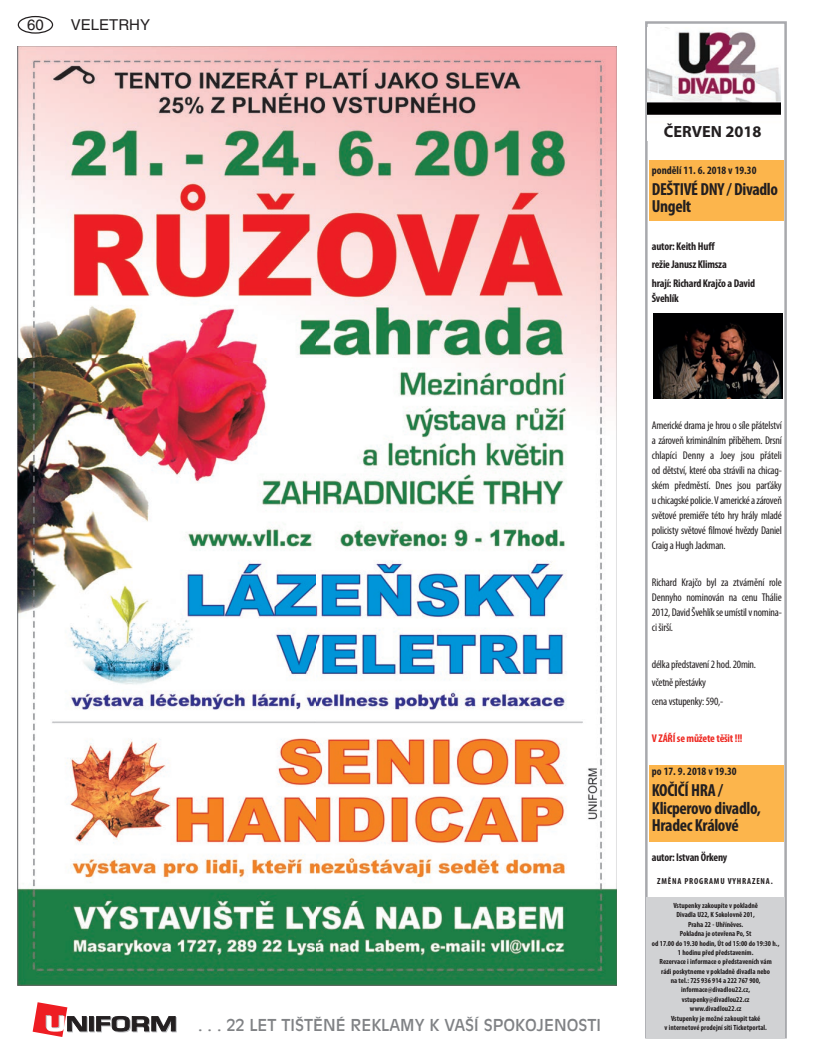
<style>
.page{position:relative;width:815px;height:1063px;background:#fff}
.page>*{position:absolute;margin:0;border:0;box-sizing:border-box;transform-origin:0 0}
.t1{font:700 condensed 17.5px/17.5px "Myriad Pro";letter-spacing:-.02em;color:#231f20}
.t2{font:16.25px "Antique Olive CE";color:#808285}
.t3{font:700 16.25px "Myriad Pro";color:#231f20}
.t4{font:15px "Helvetica CE";color:#231f20}
.t5{font:condensed 11.25px/15px "Myriad Pro";letter-spacing:-.02em;color:#231f20;text-align:justify}
.t6{font:700 condensed 11.25px/18.5px "Myriad Pro";letter-spacing:-.02em;color:#231f20}
.t7{font:700 condensed 11.25px "Myriad Pro";color:#231f20}
.t8{font:700 condensed 11.25px "Myriad Pro";letter-spacing:-.02em;color:#ee2a23}
.t9{font:700 condensed 8.75px "Myriad Pro";letter-spacing:.095em;color:#231f20}
.t10{font:700 condensed 7.5px/9.4px "Myriad Pro";color:#231f20;text-align:center}
</style>
<div class="page">
<div style="left:18px;top:16px;width:35px;height:18px;border:1px solid #231f20;border-radius:50%"></div>
<svg style="left:90px;top:1017px;width:5px;height:15px"></svg>
<svg style="left:89px;top:1016px;width:5px;height:15px"></svg>
<svg style="left:96px;top:1016px;width:81px;height:16px"></svg>
<svg style="left:33px;top:1002px;width:55px;height:35px"></svg>
<img style="left:18px;top:46px;width:599px;height:939px">
<div style="left:645px;top:21px;width:142px;height:1018px;border:2px solid #a8a9ad"></div>
<div style="left:646px;top:897px;width:139px;height:142px;background:#d1d2d4"></div>
<img style="left:648px;top:31px;width:132px;height:84px">
<div style="left:649px;top:161px;width:134px;height:60px;background:#fcb54c"></div>
<div style="left:649px;top:765px;width:134px;height:76px;background:#fcb54c"></div>
<img style="left:653px;top:313px;width:129px;height:85px">
<h3 class="t4" style="left:27px;top:16px;width:18px">60</h3>
<h3 class="t4" style="left:71px;top:16px;width:81px">VELETRHY</h3>
<h2 class="t2" style="left:198px;top:1016px;width:405px">. . . 22 LET TIŠTĚNÉ REKLAMY K VAŠÍ SPOKOJENOSTI</h2>
<h2 class="t3" style="left:664px;top:121px;width:99px">ČERVEN 2018</h2>
<p class="t7" style="left:652px;top:163px;width:106px">pondělí 11. 6. 2018 v 19.30</p>
<h1 class="t1" style="left:652px;top:180px;width:128px">DEŠTIVÉ DNY / Divadlo<br>Ungelt</h1>
<p class="t6" style="left:652px;top:236px;width:105px">autor: Keith Huff<br>režie Janusz Klimsza<br>hrají: Richard Krajčo a David</p>
<p class="t6" style="left:652px;top:288px;width:28px">Švehlík</p>
<p class="t5" style="left:652px;top:417px;width:132px">Americké drama je hrou o síle přátelství a zároveň kriminálním příběhem. Drsní chlapíci Denny a Joey jsou přáteli od dětství, které oba strávili na chicag&shy;ském předměstí. Dnes jsou parťáky u chicagské policie. V americké a zároveň světové premiéře této hry hrály mladé policisty světové filmové hvězdy Daniel Craig a Hugh Jackman.</p>
<p class="t5" style="left:652px;top:574px;width:132px">Richard Krajčo byl za ztvárnění role Dennyho nominován na cenu Thálie 2012, David Švehlík se umístil v nomina&shy;ci širší.</p>
<p class="t5" style="left:652px;top:655px;width:106px;line-height:18.5px;text-align:left">délka představení 2 hod. 20min. včetně přestávky<br>cena vstupenky: 590,-</p>
<p class="t8" style="left:652px;top:731px;width:92px">V ZÁŘÍ se můžete těšit !!!</p>
<p class="t7" style="left:652px;top:765px;width:86px">po 17. 9. 2018 v 19.30</p>
<h1 class="t1" style="left:652px;top:782px;width:111px">KOČIČÍ HRA /<br>Klicperovo divadlo,<br>Hradec Králové</h1>
<p class="t6" style="left:652px;top:848px;width:77px">autor: Istvan Örkeny</p>
<p class="t9" style="left:657px;top:876px;width:117px">ZMĚNA PROGRAMU VYHRAZENA.</p>
<p class="t10" style="left:652px;top:901px;width:129px">Vstupenky zakoupíte v pokladně<br>Divadla U22, K Sokolovně 201,<br>Praha 22 - Uhříněves.<br>Pokladna je otevřena Po, St<br>od 17.00 do 19.30 hodin, Út od 15:00 do 19:30 h.,<br>1 hodinu před představením.<br>Rezervace i informace o představeních vám<br>rádi poskytneme v pokladně divadla nebo<br>na tel.: 725 936 914 a 222 767 900, informace@divadlou22.cz, vstupenky@divadlou22.cz<br>www.divadlou22.cz<br>Vstupenky je možné zakoupit také<br>v internetové prodejní síti Ticketportal.</p>
</div>
